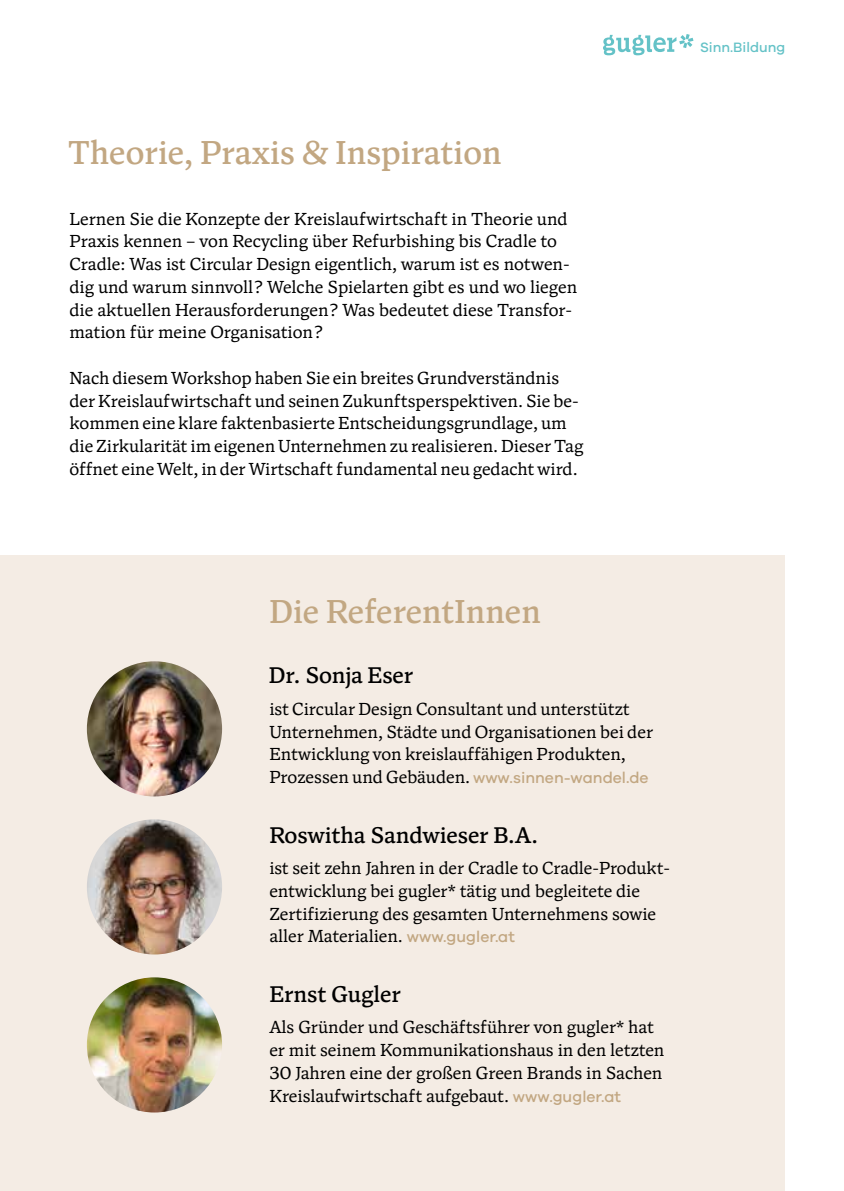
<style>
.page{position:relative;width:844px;height:1191px;background:#fff}
.page>*{position:absolute;margin:0;border:0;box-sizing:border-box;transform-origin:0 0}
.t1{font:500 33.25px "Antonia H3";letter-spacing:.005em;color:#c2a782}
.t2{font:500 22.75px "Antonia Text";letter-spacing:-.005em;color:#000}
.t3{font:17.5px/22.8px "Antonia Text";color:#000}
.t4{font:500 14px "Galano Grotesque";color:#64c2c7}
.s1{font-family:"Galano Grotesque";font-weight:500;font-size:15.75px;color:#c2a782}
</style>
<div class="page">
<div style="left:0;top:555px;width:784px;height:636px;background:#f4ece4"></div>
<svg style="left:603px;top:34px;width:90px;height:21px"></svg>
<img style="left:87px;top:661px;width:135px;height:135px;border-radius:68px">
<img style="left:87px;top:819px;width:135px;height:135px;border-radius:68px">
<img style="left:87px;top:977px;width:135px;height:135px;border-radius:68px">
<h1 class="t1" style="left:68px;top:133px;width:435px">Theorie, Praxis &amp; Inspiration</h1>
<p class="t3" style="left:69px;top:208px;width:509px">Lernen Sie die Konzepte der Kreislaufwirtschaft in Theorie und Praxis kennen – von Recycling über Refurbishing bis Cradle to Cradle: Was ist Circular Design eigentlich, warum ist es notwen&shy;dig und warum sinnvoll? Welche Spielarten gibt es und wo liegen die aktuellen Herausforderungen? Was bedeutet diese Transfor&shy;mation für meine Organisation?</p>
<p class="t3" style="left:69px;top:367px;width:515px">Nach diesem Workshop haben Sie ein breites Grundverständnis der Kreislaufwirtschaft und seinen Zukunftsperspektiven. Sie be&shy;kommen eine klare faktenbasierte Entscheidungsgrundlage, um die Zirkularität im eigenen Unternehmen zu realisieren. Dieser Tag öffnet eine Welt, in der Wirtschaft fundamental neu gedacht wird.</p>
<p class="t4" style="left:700px;top:39px;width:87px">Sinn.Bildung</p>
<h1 class="t1" style="left:269px;top:592px;width:273px">Die ReferentInnen</h1>
<h2 class="t2" style="left:269px;top:662px;width:146px">Dr. Sonja Eser</h2>
<p class="t3" style="left:269px;top:698px;width:385px">ist Circular Design Consultant und unterstützt Unternehmen, Städte und Organisationen bei der Entwicklung von kreislauffähigen Produkten, Prozessen und Gebäuden. <span class="s1">www.sinnen-wandel.de</span></p>
<h2 class="t2" style="left:269px;top:821px;width:270px">Roswitha Sandwieser B.A.</h2>
<p class="t3" style="left:269px;top:857px;width:402px">ist seit zehn Jahren in der Cradle to Cradle-Produkt&shy;entwicklung bei gugler* tätig und begleitete die Zertifizierung des gesamten Unternehmens sowie aller Materialien. <span class="s1">www.gugler.at</span></p>
<h2 class="t2" style="left:269px;top:980px;width:133px">Ernst Gugler</h2>
<p class="t3" style="left:269px;top:1016px;width:396px">Als Gründer und Geschäftsführer von gugler* hat er mit seinem Kommunikationshaus in den letzten 30 Jahren eine der großen Green Brands in Sachen Kreislaufwirtschaft aufgebaut. <span class="s1">www.gugler.at</span></p>
</div>
